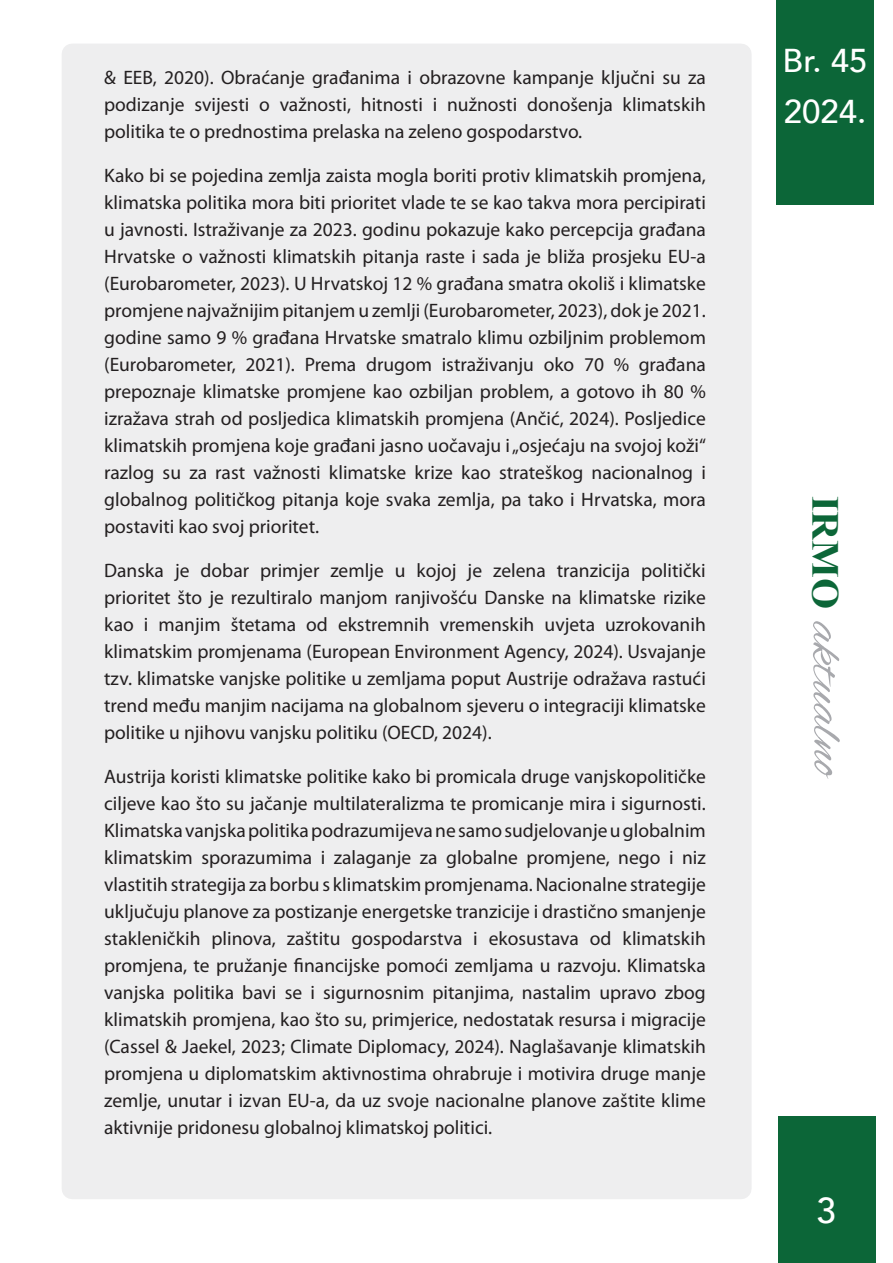
<style>
.page{position:relative;width:893px;height:1263px;background:#fff}
.page>*{position:absolute;margin:0;border:0;box-sizing:border-box;transform-origin:0 0}
.t1{font:51.3px "Alex Brush";color:#a8a9ad;scale:1.05 1}
.t2{font:500 36px "Avenir";color:#fff}
.t3{font:500 33px/51px "Avenir";color:#fff}
.Tekst{font:19.5px/27px "Myriad Pro";color:#231f20;text-align:justify}
.s1{font-family:"Times New Roman";font-weight:700;font-size:38.1px;color:#0c6638}
</style>
<div class="page">
<div style="left:778px;top:1116px;width:98px;height:147px;background:#0c6638"></div>
<div style="left:776px;top:0;width:98px;height:204px;background:#0c6638"></div>
<div style="left:62px;top:44px;width:690px;height:1155px;background:#eeeeef"></div>
<p class="Tekst" style="left:104px;top:64px;width:603px">&amp; EEB, 2020). Obraćanje građanima i obrazovne kampanje ključni su za podizanje svijesti o važnosti, hitnosti i nužnosti donošenja klimatskih politika te o prednostima prelaska na zeleno gospodarstvo.</p>
<p class="Tekst" style="left:104px;top:162px;width:603px">Kako bi se pojedina zemlja zaista mogla boriti protiv klimatskih promjena, klimatska politika mora biti prioritet vlade te se kao takva mora percipirati u javnosti. Istraživanje za 2023. godinu pokazuje kako percepcija građana Hrvatske o važnosti klimatskih pitanja raste i sada je bliža prosjeku EU-a (Eurobarometer, 2023). U Hrvatskoj 12 % građana smatra okoliš i klimatske promjene najvažnijim pitanjem u zemlji (Eurobarometer, 2023), dok je 2021. godine samo 9 % građana Hrvatske smatralo klimu ozbiljnim problemom (Eurobarometer, 2021). Prema drugom istraživanju oko 70 % građana prepoznaje klimatske promjene kao ozbiljan problem, a gotovo ih 80 % izražava strah od posljedica klimatskih promjena (Ančić, 2024). Posljedice klimatskih promjena koje građani jasno uočavaju i „osjećaju na svojoj koži“ razlog su za rast važnosti klimatske krize kao strateškog nacionalnog i globalnog političkog pitanja koje svaka zemlja, pa tako i Hrvatska, mora postaviti kao svoj prioritet.</p>
<p class="Tekst" style="left:104px;top:557px;width:603px">Danska je dobar primjer zemlje u kojoj je zelena tranzicija politički prioritet što je rezultiralo manjom ranjivošću Danske na klimatske rizike kao i manjim štetama od ekstremnih vremenskih uvjeta uzrokovanih klimatskim promjenama (European Environment Agency, 2024). Usvajanje tzv. klimatske vanjske politike u zemljama poput Austrije odražava rastući trend među manjim nacijama na globalnom sjeveru o integraciji klimatske politike u njihovu vanjsku politiku (OECD, 2024).</p>
<p class="Tekst" style="left:104px;top:763px;width:603px">Austrija koristi klimatske politike kako bi promicala druge vanjskopolitičke ciljeve kao što su jačanje multilateralizma te promicanje mira i sigurnosti.<br>Klimatska vanjska politika podrazumijeva ne samo sudjelovanje u globalnim klimatskim sporazumima i zalaganje za globalne promjene, nego i niz vlastitih strategija za borbu s klimatskim promjenama. Nacionalne strategije uključuju planove za postizanje energetske tranzicije i drastično smanjenje stakleničkih plinova, zaštitu gospodarstva i ekosustava od klimatskih promjena, te pružanje financijske pomoći zemljama u razvoju. Klimatska vanjska politika bavi se i sigurnosnim pitanjima, nastalim upravo zbog klimatskih promjena, kao što su, primjerice, nedostatak resursa i migracije (Cassel &amp; Jaekel, 2023; Climate Diplomacy, 2024). Naglašavanje klimatskih promjena u diplomatskim aktivnostima ohrabruje i motivira druge manje zemlje, unutar i izvan EU-a, da uz svoje nacionalne planove zaštite klime aktivnije pridonesu globalnoj klimatskoj politici.</p>
<h3 class="t3" style="left:783px;top:33px;width:87px">Br. 45<br>2024.</h3>
<h1 class="t1" style="left:856px;top:496px;width:272px;rotate:90deg"><span class="s1">IRMO</span> aktualno</h1>
<h2 class="t2" style="left:816px;top:1179px;width:22px">3</h2>
</div>
